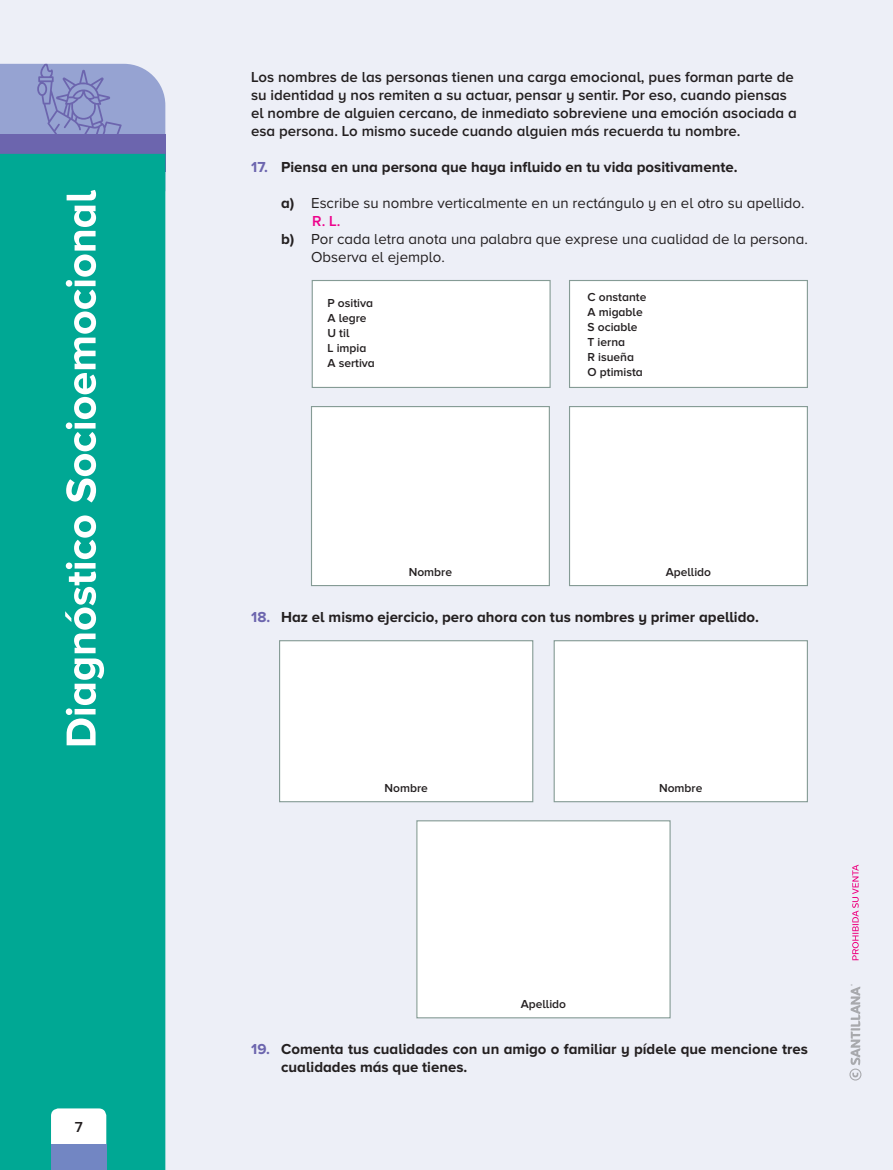
<style>
.page{position:relative;width:893px;height:1170px;background:#fff}
.page>*{position:absolute;margin:0;border:0;box-sizing:border-box;transform-origin:0 0}
.t1{font:600 15px/18px "Proxima Nova A";color:#231f20}
.t2{font:700 15px/18px "Proxima Nova A";color:#231f20}
.t3{font:15px/18px "Proxima Nova A";color:#231f20}
.t4{font:600 15px "Proxima Nova A";color:#ed028c}
.t5{font:600 12px/15px "Proxima Nova A";color:#231f20}
.s1{color:#6c65ae}
.s2{font-weight:700}
</style>
<div class="page">
<div style="left:0;top:0;width:893px;height:1169px;background:#edeff7"></div>
<div style="left:0;top:745px;width:165px;height:424px;background:#00a894"></div>
<div style="left:51px;top:1108px;width:55px;height:36px;background:#fff"></div>
<div style="left:51px;top:1144px;width:55px;height:25px;background:#7286c3"></div>
<svg style="left:0;top:64px;width:165px;height:681px;background:#20a9a0"></svg>
<div style="left:312px;top:280px;width:239px;height:108px;background:#fff;border:1px solid #859b95"></div>
<div style="left:569px;top:280px;width:239px;height:108px;background:#fff;border:1px solid #859b95"></div>
<div style="left:569px;top:406px;width:238px;height:179px;background:#fff"></div>
<div style="left:569px;top:406px;width:239px;height:180px;border:1px solid #859b95"></div>
<div style="left:417px;top:820px;width:253px;height:197px;background:#fff"></div>
<div style="left:416px;top:820px;width:255px;height:198px;border:1px solid #859b95"></div>
<div style="left:311px;top:406px;width:238px;height:179px;background:#fff"></div>
<div style="left:311px;top:406px;width:239px;height:180px;border:1px solid #859b95"></div>
<div style="left:554px;top:640px;width:253px;height:161px;background:#fff"></div>
<div style="left:554px;top:640px;width:254px;height:162px;border:1px solid #859b95"></div>
<div style="left:280px;top:640px;width:253px;height:161px;background:#fff"></div>
<div style="left:279px;top:640px;width:254px;height:162px;border:1px solid #859b95"></div>
<svg style="left:849px;top:984px;width:12px;height:96px"></svg>
<svg style="left:852px;top:864px;width:7px;height:96px"></svg>
<p class="t1" style="left:75px;top:1117px;width:9px">7</p>
<p class="t1" style="left:251px;top:68px;width:547px">Los nombres de las personas tienen una carga emocional, pues forman parte de su identidad y nos remiten a su actuar, pensar y sentir. Por eso, cuando piensas el nombre de alguien cercano, de inmediato sobreviene una emoción asociada a esa persona. Lo mismo sucede cuando alguien más recuerda tu nombre.</p>
<p class="t2" style="left:251px;top:158px;width:488px"><span class="s1">17.</span> Piensa en una persona que haya influido en tu vida positivamente.</p>
<p class="t3" style="left:281px;top:194px;width:525px"><span class="s2">a)</span> Escribe su nombre verticalmente en un rectángulo y en el otro su apellido.</p>
<p class="t3" style="left:311px;top:230px;width:498px;text-indent:-30px"><span class="s2">b)</span> Por cada letra anota una palabra que exprese una cualidad de la persona.<br>Observa el ejemplo.</p>
<p class="t4" style="left:312px;top:212px;width:30px">R. L.</p>
<p class="t5" style="left:328px;top:295px;width:49px">P ositiva<br>A legre<br>U til<br>L impia<br>A sertiva</p>
<p class="t5" style="left:588px;top:289px;width:60px">C onstante<br>A migable<br>S ociable<br>T ierna<br>R isueña<br>O ptimista</p>
<p class="t5" style="left:409px;top:564px;width:45px">Nombre</p>
<p class="t5" style="left:666px;top:564px;width:47px">Apellido</p>
<p class="t2" style="left:251px;top:608px;width:509px"><span class="s1">18.</span> Haz el mismo ejercicio, pero ahora con tus nombres y primer apellido.</p>
<p class="t5" style="left:384px;top:780px;width:45px">Nombre</p>
<p class="t5" style="left:659px;top:780px;width:45px">Nombre</p>
<p class="t5" style="left:521px;top:996px;width:47px">Apellido</p>
<p class="t2" style="left:281px;top:1040px;width:528px;text-indent:-30px"><span class="s1">19.</span> Comenta tus cualidades con un amigo o familiar y pídele que mencione tres cualidades más que tienes.</p>
</div>
